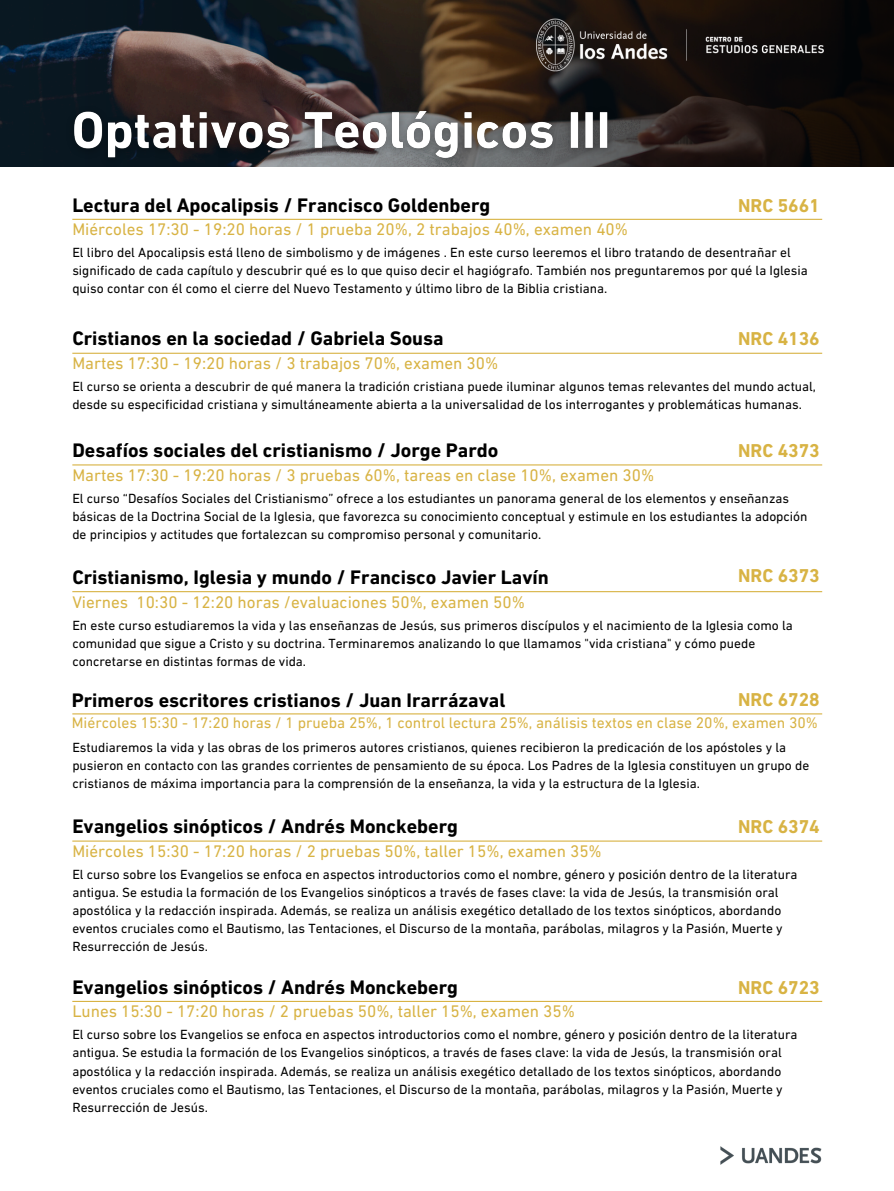
<style>
.page{position:relative;width:894px;height:1191px;background:#fff}
.page>*{position:absolute;margin:0;border:0;box-sizing:border-box;transform-origin:0 0}
.t1{font:700 19.95px "DIN Next LT Pro";color:#000}
.t2{font:700 18.9px "DIN Next LT Pro";color:#d8b344}
.t3{font:17.1px "DIN Next LT Pro";color:#d8b344}
.t4{font:15.6px "DIN Next LT Pro";color:#d8b344}
.t5{font:13.5px/18px "DIN Next LT Pro";color:#000}
</style>
<div class="page">
<img style="left:720px;top:1146px;width:102px;height:19px">
<hr style="left:72px;top:219px;width:750px;height:1px;background:#d8b344">
<hr style="left:72px;top:352px;width:750px;height:2px;background:#d8b344">
<hr style="left:72px;top:464px;width:750px;height:1px;background:#d8b344">
<hr style="left:72px;top:591px;width:750px;height:1px;background:#d8b344">
<hr style="left:72px;top:713px;width:750px;height:1px;background:#d8b344">
<hr style="left:72px;top:840px;width:750px;height:1px;background:#d8b344">
<hr style="left:72px;top:1000px;width:750px;height:1px;background:#d8b344">
<svg style="left:0;top:0;width:893px;height:166px;background:#252222"></svg>
<img style="left:524px;top:0;width:317px;height:89px">
<img style="left:60px;top:98px;width:561px;height:69px">
<h2 class="t1" style="left:72px;top:196px;width:419px">Lectura del Apocalipsis / Francisco Goldenberg</h2>
<h2 class="t3" style="left:72px;top:222px;width:557px">Miércoles 17:30 - 19:20 horas / 1 prueba 20%, 2 trabajos 40%, examen 40%</h2>
<h4 class="t2" style="left:738px;top:198px;width:83px">NRC 5661</h4>
<p class="t5" style="left:72px;top:245px;width:736px">El libro del Apocalipsis está lleno de simbolismo y de imágenes . En este curso leeremos el libro tratando de desentrañar el significado de cada capítulo y descubrir qué es lo que quiso decir el hagiógrafo. También nos preguntaremos por qué la Iglesia quiso contar con él como el cierre del Nuevo Testamento y último libro de la Biblia cristiana.</p>
<p class="t1" style="left:72px;top:330px;width:373px">Cristianos en la sociedad / Gabriela Sousa</p>
<p class="t3" style="left:72px;top:356px;width:427px">Martes 17:30 - 19:20 horas / 3 trabajos 70%, examen 30%</p>
<h2 class="t2" style="left:738px;top:331px;width:83px">NRC 4136</h2>
<h3 class="t5" style="left:72px;top:379px;width:745px">El curso se orienta a descubrir de qué manera la tradición cristiana puede iluminar algunos temas relevantes del mundo actual, desde su especificidad cristiana y simultáneamente abierta a la universalidad de los interrogantes y problemáticas humanas.</h3>
<h4 class="t1" style="left:72px;top:442px;width:427px">Desafíos sociales del cristianismo / Jorge Pardo</h4>
<h4 class="t3" style="left:72px;top:468px;width:583px">Martes 17:30 - 19:20 horas / 3 pruebas 60%, tareas en clase 10%, examen 30%</h4>
<p class="t2" style="left:738px;top:443px;width:83px">NRC 4373</p>
<h2 class="t5" style="left:72px;top:490px;width:736px">El curso “Desafíos Sociales del Cristianismo” ofrece a los estudiantes un panorama general de los elementos y enseñanzas básicas de la Doctrina Social de la Iglesia, que favorezca su conocimiento conceptual y estimule en los estudiantes la adopción de principios y actitudes que fortalezcan su compromiso personal y comunitario.</h2>
<h4 class="t2" style="left:738px;top:568px;width:83px">NRC 6373</h4>
<h2 class="t5" style="left:72px;top:617px;width:721px">En este curso estudiaremos la vida y las enseñanzas de Jesús, sus primeros discípulos y el nacimiento de la Iglesia como la comunidad que sigue a Cristo y su doctrina. Terminaremos analizando lo que llamamos "vida cristiana" y cómo puede concretarse en distintas formas de vida.</h2>
<p class="t2" style="left:738px;top:691px;width:83px">NRC 6728</p>
<p class="t1" style="left:72px;top:569px;width:478px">Cristianismo, Iglesia y mundo / Francisco Javier Lavín</p>
<p class="t3" style="left:72px;top:594px;width:57px">Viernes</p>
<h4 class="t3" style="left:136px;top:594px;width:390px">10:30 - 12:20 horas /evaluaciones 50%, examen 50%</h4>
<p class="t1" style="left:72px;top:692px;width:435px">Primeros escritores cristianos / Juan Irarrázaval</p>
<p class="t4" style="left:72px;top:716px;width:747px">Miércoles 15:30 - 17:20 horas / 1 prueba 25%, 1 control lectura 25%, análisis textos en clase 20%, examen 30%</p>
<h2 class="t5" style="left:72px;top:739px;width:738px">Estudiaremos la vida y las obras de los primeros autores cristianos, quienes recibieron la predicación de los apóstoles y la pusieron en contacto con las grandes corrientes de pensamiento de su época. Los Padres de la Iglesia constituyen un grupo de cristianos de máxima importancia para la comprensión de la enseñanza, la vida y la estructura de la Iglesia.</h2>
<h2 class="t1" style="left:72px;top:818px;width:387px">Evangelios sinópticos / Andrés Monckeberg</h2>
<h2 class="t3" style="left:72px;top:844px;width:531px">Miércoles 15:30 - 17:20 horas / 2 pruebas 50%, taller 15%, examen 35%</h2>
<h4 class="t2" style="left:738px;top:819px;width:83px">NRC 6374</h4>
<h4 class="t5" style="left:72px;top:866px;width:726px">El curso sobre los Evangelios se enfoca en aspectos introductorios como el nombre, género y posición dentro de la literatura antigua. Se estudia la formación de los Evangelios sinópticos a través de fases clave: la vida de Jesús, la transmisión oral apostólica y la redacción inspirada. Además, se realiza un análisis exegético detallado de los textos sinópticos, abordando eventos cruciales como el Bautismo, las Tentaciones, el Discurso de la montaña, parábolas, milagros y la Pasión, Muerte y Resurrección de Jesús.</h4>
<p class="t1" style="left:72px;top:978px;width:387px">Evangelios sinópticos / Andrés Monckeberg</p>
<p class="t3" style="left:72px;top:1004px;width:504px">Lunes 15:30 - 17:20 horas / 2 pruebas 50%, taller 15%, examen 35%</p>
<h2 class="t2" style="left:738px;top:979px;width:83px">NRC 6723</h2>
<p class="t5" style="left:72px;top:1026px;width:726px">El curso sobre los Evangelios se enfoca en aspectos introductorios como el nombre, género y posición dentro de la literatura antigua. Se estudia la formación de los Evangelios sinópticos, a través de fases clave: la vida de Jesús, la transmisión oral apostólica y la redacción inspirada. Además, se realiza un análisis exegético detallado de los textos sinópticos, abordando eventos cruciales como el Bautismo, las Tentaciones, el Discurso de la montaña, parábolas, milagros y la Pasión, Muerte y Resurrección de Jesús.</p>
</div>
